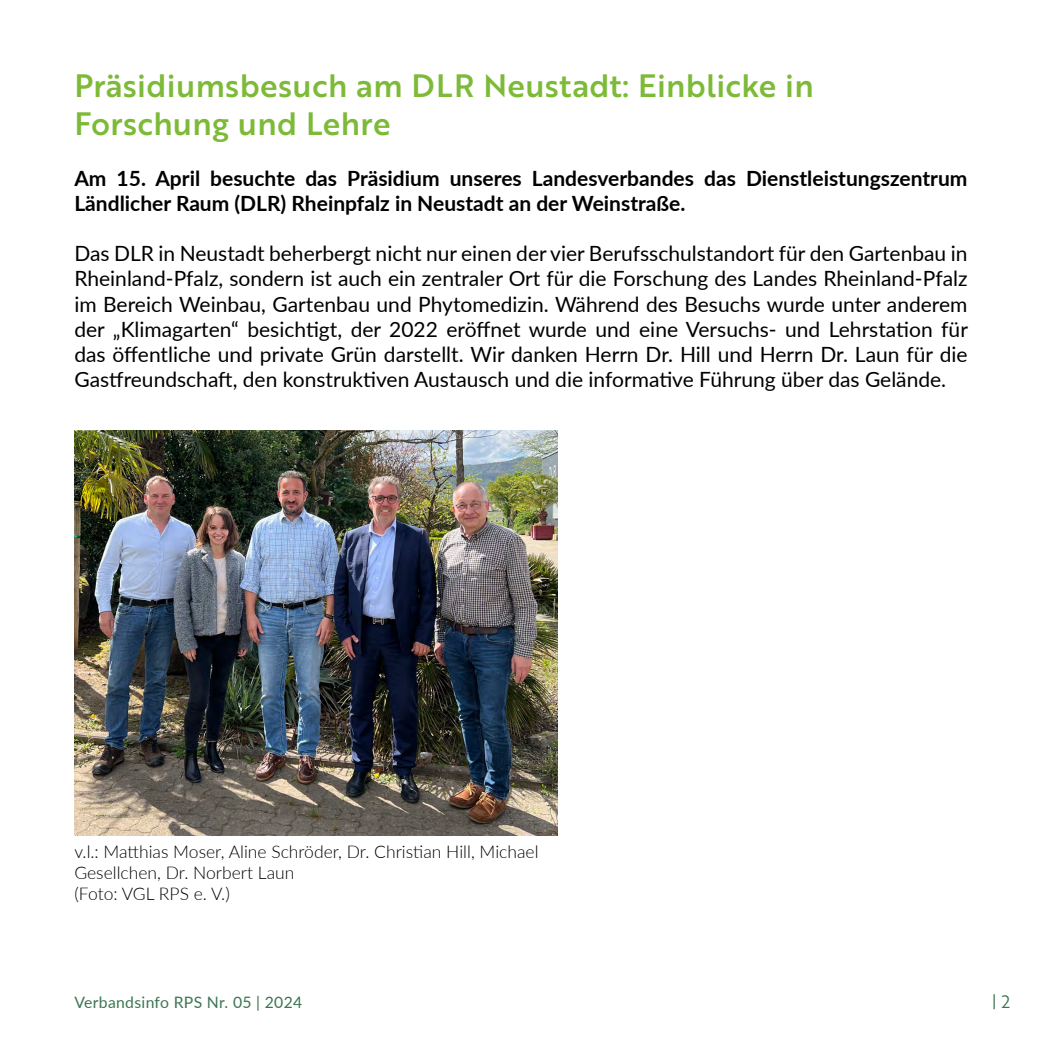
<style>
.page{position:relative;width:1042px;height:1042px;background:#fff}
.page>*{position:absolute;margin:0;border:0;box-sizing:border-box;transform-origin:0 0}
.t1{font:31.5px/37.8px "Brother 1816 Medium";letter-spacing:.01em;color:#7dba38}
.t2{font:21px/25.2px "Lato";color:#000;text-align:justify}
.t3{font:700 21px/25.2px "Lato";color:#000}
.t4{font:300 17.5px/21px "Lato";color:#000}
.t5{font:17.5px "Brother 1816 Book";color:#3c7551}
.t6{font:15.75px "Lato";letter-spacing:.02em;color:#3c7551}
</style>
<div class="page">
<img style="left:74px;top:431px;width:484px;height:404px">
<h1 class="t1" style="left:74px;top:66px;width:741px">Präsidiumsbesuch am DLR Neustadt: Einblicke in<br>Forschung und Lehre</h1>
<p class="t3" style="left:74px;top:164px;width:894px">Am 15. April besuchte das Präsidium unseres Landesverbandes das Dienstleistungszentrum<br>Ländlicher Raum (DLR) Rheinpfalz in Neustadt an der Weinstraße.</p>
<p class="t2" style="left:74px;top:240px;width:895px">Das DLR in Neustadt beherbergt nicht nur einen der vier Berufsschulstandort für den Gartenbau in Rheinland-Pfalz, sondern ist auch ein zentraler Ort für die Forschung des Landes Rheinland-Pfalz im Bereich Weinbau, Gartenbau und Phytomedizin. Während des Besuchs wurde unter anderem der „Klimagarten“ besichtigt, der 2022 eröffnet wurde und eine Versuchs- und Lehrstation für das öffentliche und private Grün darstellt. Wir danken Herrn Dr. Hill und Herrn Dr. Laun für die Gastfreundschaft, den konstruktiven Austausch und die informative Führung über das Gelände.</p>
<p class="t4" style="left:74px;top:840px;width:466px">v.l.: Matthias Moser, Aline Schröder, Dr. Christian Hill, Michael<br>Gesellchen, Dr. Norbert Laun<br>(Foto: VGL RPS e. V.)</p>
<p class="t6" style="left:74px;top:991px;width:229px">Verbandsinfo RPS Nr. 05 | 2024</p>
<p class="t5" style="left:992px;top:988px;width:20px">| 2</p>
</div>
